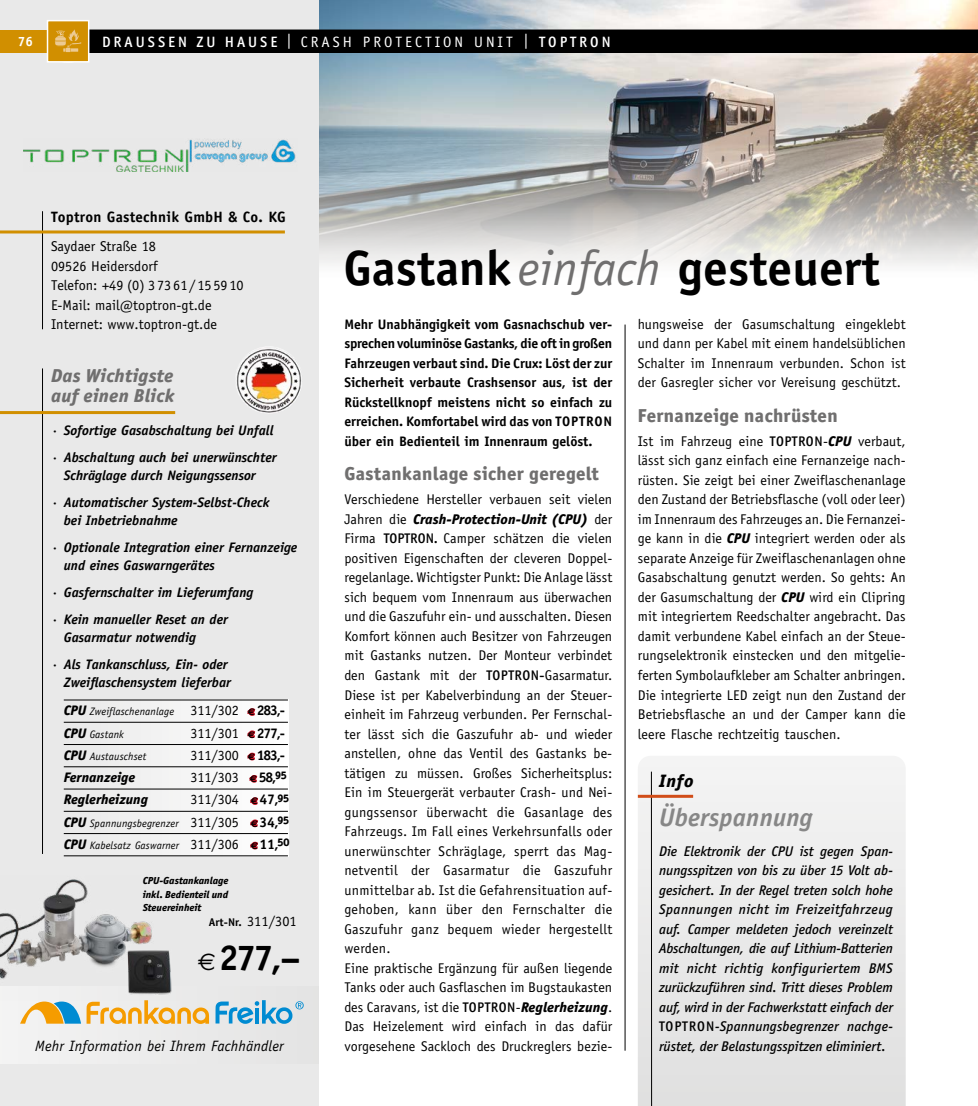
<style>
.page{position:relative;width:978px;height:1106px;background:#fff}
.page>*{position:absolute;margin:0;border:0;box-sizing:border-box;transform-origin:0 0}
.t1{font:700 49.5px "Officina Sans Std";color:#000}
.t2{font:700 36px "Officina Sans Std";color:#000}
.t3{font:italic 700 25.5px "Officina Sans Std";letter-spacing:.005em;color:#878787}
.t4{font:800 18.75px "Officina Sans ITC Std";letter-spacing:.02em;color:#706f6f}
.t5{font:italic 800 18.75px/19.5px "Officina Sans ITC Std";letter-spacing:.02em;color:#706f6f}
.t6{font:italic 800 18px "Officina Sans ITC Std";color:#000}
.t7{font:500 15px "Officina Sans ITC Std";letter-spacing:.2em;color:#fff}
.t8{font:italic 15px "Officina Sans Std";letter-spacing:.01em;color:#000}
.t9{font:700 15px "Officina Sans Std";letter-spacing:.015em;color:#000}
.t10{font:14.25px/19.5px "Officina Sans Std";color:#000}
.t11{font:14.1px/19.5px "Officina Sans Std";letter-spacing:.005em;color:#000;text-align:justify}
.t12{font:italic 500 14.1px/19.5px "Officina Sans ITC Std";color:#000;text-align:justify}
.t13{font:italic 800 14.1px "Officina Sans ITC Std";letter-spacing:.01em;color:#000}
.t14{font:italic 700 13.8px/27px "Officina Sans Std";color:#000}
.t15{font:700 13.8px/19.5px "Officina Sans Std";letter-spacing:-.005em;color:#000;text-align:justify}
.t16{font:italic 800 13.8px "Officina Sans ITC Std";letter-spacing:.005em;color:#000}
.t17{font:700 13.5px "Officina Sans Std";color:#fff}
.t18{font:700 11.25px "Officina Sans Std";color:#000}
.t19{font:italic 10.8px/22.2px "Officina Sans Std";letter-spacing:.01em;color:#000}
.t20{font:italic 800 10.2px/13.5px "Officina Sans ITC Std";color:#000;text-align:justify}
.s1{font-family:"Officina Sans Std";font-weight:400}
.s2{font-family:"Officina Sans ITC Std";font-weight:800;font-size:13.8px}
.s3{font-style:normal;font-size:14.1px}
.s4{font-family:"Euro Sans Std";font-weight:700;font-style:normal;font-size:9.6px;color:#d51224}
.s5{font-weight:700;font-style:normal;font-size:14.1px}
.s6{font-family:"Euro Sans Std";font-weight:700;font-size:9.6px;color:#d51224}
.s7{font-weight:700}
.s8{font-weight:400;font-size:14.25px}
.s9{font-weight:400;font-style:italic;color:#706f6f}
.s10{font-family:"Officina Sans Std";font-weight:400;font-style:normal}
.s11{font-family:"Officina Sans ITC Std";font-weight:500;font-size:13.95px}
.s12{font-family:"Officina Sans ITC Std";font-weight:800;font-style:italic}
.s13{font-style:normal;font-size:13.95px}
</style>
<div class="page">
<img style="left:319px;top:0;width:659px;height:63px">
<img style="left:319px;top:63px;width:659px;height:203px">
<div style="left:0;top:0;width:319px;height:1106px;background:#e9e9e9"></div>
<hr style="left:625px;top:324px;width:1px;height:726px;background:#000">
<hr style="left:42px;top:211px;width:1px;height:118px;background:#000">
<hr style="left:0;top:230px;width:285px;height:3px;background:#d18f00">
<hr style="left:42px;top:368px;width:1px;height:486px;background:#000">
<img style="left:235px;top:346px;width:68px;height:68px;border-radius:34px">
<svg style="left:87px;top:1000px;width:122px;height:23px"></svg>
<svg style="left:216px;top:1000px;width:88px;height:23px"></svg>
<svg style="left:20px;top:1001px;width:61px;height:22px"></svg>
<img style="left:0;top:879px;width:172px;height:116px">
<img style="left:23px;top:139px;width:273px;height:33px">
<hr style="left:0;top:411px;width:175px;height:3px;background:#d18f00">
<svg style="left:638px;top:756px;width:268px;height:350px"></svg>
<hr style="left:651px;top:771px;width:1px;height:335px;background:#000">
<hr style="left:638px;top:794px;width:55px;height:3px;background:#d14d18">
<div style="left:62px;top:699px;width:226px;height:157px;background:#f4f4f3"></div>
<hr style="left:64px;top:699px;width:224px;height:1px;background:#000">
<hr style="left:64px;top:722px;width:224px;height:1px;background:#000">
<hr style="left:64px;top:744px;width:224px;height:1px;background:#000">
<hr style="left:64px;top:766px;width:224px;height:1px;background:#000">
<hr style="left:64px;top:788px;width:224px;height:1px;background:#000">
<hr style="left:64px;top:811px;width:224px;height:1px;background:#000">
<hr style="left:64px;top:833px;width:224px;height:1px;background:#000">
<hr style="left:64px;top:855px;width:224px;height:1px;background:#000">
<div style="left:0;top:30px;width:64px;height:23px;background:#d18f00"></div>
<div style="left:48px;top:21px;width:41px;height:41px;background:#d18f00"></div>
<svg style="left:55px;top:29px;width:923px;height:25px;background:#14120e"></svg>
<div style="left:47px;top:20px;width:42px;height:43px;border:2px solid #fff"></div>
<p class="t17" style="left:18px;top:33px;width:17px">76</p>
<p class="t7" style="left:102px;top:33px;width:510px">DRAUSSEN ZU HAUSE <span class="s1">| CRASH PROTECTION UNIT |</span> TOPTRON</p>
<p class="t9" style="left:51px;top:207px;width:236px">Toptron Gastechnik GmbH &amp; Co. KG</p>
<p class="t10" style="left:51px;top:237px;width:194px">Saydaer Straße 18<br>09526 Heidersdorf<br>Telefon: +49 (0) 37361/155910<br>E-Mail: mail@toptron-gt.de<br>Internet: www.toptron-gt.de</p>
<h3 class="t5" style="left:51px;top:366px;width:125px">Das Wichtigste auf einen Blick</h3>
<p class="t14" style="left:51px;top:416px;width:227px">· Sofortige Gasabschaltung bei Unfall · Abschaltung auch bei unerwünschter</p>
<p class="t14" style="left:51px;top:461px;width:220px;text-align:center">Schräglage durch Neigungssensor<br>· Automatischer System-Selbst-Check</p>
<p class="t14" style="left:51px;top:506px;width:248px;text-indent:13px">bei Inbetriebnahme<br>· Optionale Integration einer Fernanzeige</p>
<p class="t14" style="left:51px;top:551px;width:204px;text-indent:13px">und eines Gaswarngerätes<br>· Gasfernschalter im Lieferumfang · Kein manueller Reset an der</p>
<p class="t14" style="left:51px;top:623px;width:178px;text-indent:13px">Gasarmatur notwendig<br>· Als Tankanschluss, Ein- oder</p>
<p class="t14" style="left:64px;top:668px;width:169px">Zweiflaschensystem lieferbar</p>
<p class="t19" style="left:64px;top:700px;width:223px"><span class="s2">CPU</span> Zweiflaschenanlage <span class="s3">311/302</span> <span class="s4">€</span> <span class="s5">283,-<br></span><span class="s2">CPU</span> Gastank</p>
<p class="t11" style="left:191px;top:723px;width:96px">311/301 <span class="s6">€</span> <span class="s7">277,-</span></p>
<p class="t19" style="left:64px;top:745px;width:84px"><span class="s2">CPU</span> Austauschset</p>
<p class="t11" style="left:191px;top:745px;width:96px">311/300 <span class="s6">€</span> <span class="s7">183,-</span></p>
<p class="t16" style="left:64px;top:768px;width:73px">Fernanzeige</p>
<p class="t11" style="left:191px;top:767px;width:98px">311/303 <span class="s6">€</span> <span class="s7">58,</span><sup>95</sup></p>
<p class="t16" style="left:64px;top:791px;width:86px">Reglerheizung</p>
<p class="t11" style="left:191px;top:789px;width:100px">311/304 <span class="s6">€</span> <span class="s7">47,</span><sup>95</sup></p>
<p class="t19" style="left:64px;top:812px;width:227px"><span class="s2">CPU</span> Spannungsbegrenzer <span class="s3">311/305</span> <span class="s4">€</span> <span class="s5">34,</span><sup>95<br></sup><span class="s2">CPU</span> Kabelsatz Gaswarner <span class="s3">311/306</span> <span class="s4">€</span> <span class="s5">11,</span><sup>50</sup></p>
<p class="t20" style="left:143px;top:873px;width:87px">CPU-Gastankanlage inkl. Bedienteil und Steuereinheit</p>
<p class="t18" style="left:209px;top:915px;width:89px">Art-Nr. <span class="s8">311/301</span></p>
<h2 class="t2" style="left:219px;top:935px;width:83px">277,–</h2>
<p class="t8" style="left:35px;top:1037px;width:250px">Mehr Information bei Ihrem Fachhändler</p>
<h1 class="t1" style="left:343px;top:237px;width:538px">Gastank<span class="s9">einfach</span> gesteuert</h1>
<p class="t15" style="left:344px;top:314px;width:269px">Mehr Unabhängigkeit vom Gasnachschub ver&shy;sprechen voluminöse Gastanks, die oft in großen Fahrzeugen verbaut sind. Die Crux: Löst der zur Sicherheit verbaute Crashsensor aus, ist der Rückstellknopf meistens nicht so einfach zu erreichen. Komfortabel wird das von TOPTRON über ein Bedienteil im Innenraum gelöst.</p>
<h3 class="t4" style="left:344px;top:462px;width:256px">Gastankanlage sicher geregelt</h3>
<p class="t11" style="left:344px;top:490px;width:269px">Verschiedene Hersteller verbauen seit vielen</p>
<p class="t13" style="left:344px;top:510px;width:269px"><span class="s10">Jahren die</span> Crash-Protection-Unit (CPU) <span class="s10">der</span></p>
<p class="t11" style="left:344px;top:529px;width:269px;text-align:left">Firma <span class="s11">TOPTRON.</span> Camper schätzen die vielen positiven Eigenschaften der cleveren Doppel&shy;regelanlage. Wichtigster Punkt: Die Anlage lässt sich bequem vom Innenraum aus überwachen und die Gaszufuhr ein- und ausschalten. Diesen Komfort können auch Besitzer von Fahrzeugen mit Gastanks nutzen. Der Monteur verbindet den Gastank mit der <span class="s11">TOPTRON-</span>Gasarmatur.<br>Diese ist per Kabelverbindung an der Steuer&shy;einheit im Fahrzeug verbunden. Per Fernschal&shy;ter lässt sich die Gaszufuhr ab- und wieder anstellen, ohne das Ventil des Gastanks be&shy;tätigen zu müssen. Großes Sicherheitsplus:<br>Ein im Steuergerät verbauter Crash- und Nei&shy;gungssensor überwacht die Gasanlage des Fahrzeugs. Im Fall eines Verkehrsunfalls oder unerwünschter Schräglage, sperrt das Mag&shy;netventil der Gasarmatur die Gaszufuhr unmittelbar ab. Ist die Gefahrensituation auf&shy;gehoben, kann über den Fernschalter die Gaszufuhr ganz bequem wieder hergestellt werden.<br>Eine praktische Ergänzung für außen liegende Tanks oder auch Gasflaschen im Bugstaukasten des Caravans, ist die <span class="s11">TOPTRON</span>-<span class="s12">Reglerheizung</span>.<br>Das Heizelement wird einfach in das dafür vorgesehene Sackloch des Druckreglers bezie-</p>
<p class="t11" style="left:638px;top:314px;width:269px">hungsweise der Gasumschaltung eingeklebt und dann per Kabel mit einem handelsüblichen Schalter im Innenraum verbunden. Schon ist der Gasregler sicher vor Vereisung geschützt.</p>
<h3 class="t4" style="left:638px;top:403px;width:201px">Fernanzeige nachrüsten</h3>
<p class="t11" style="left:638px;top:431px;width:269px">Ist im Fahrzeug eine <span class="s11">TOPTRON</span>-<span class="s12">CPU</span> verbaut, lässt sich ganz einfach eine Fernanzeige nach&shy;rüsten. Sie zeigt bei einer Zweiflaschenanlage den Zustand der Betriebsflasche (voll oder leer) im Innenraum des Fahrzeuges an. Die Fernanzei&shy;ge kann in die <span class="s12">CPU</span> integriert werden oder als separate Anzeige für Zweiflaschenanlagen ohne Gasabschaltung genutzt werden. So gehts: An der Gasumschaltung der <span class="s12">CPU</span> wird ein Clipring mit integriertem Reedschalter angebracht. Das damit verbundene Kabel einfach an der Steue&shy;rungselektronik einstecken und den mitgelie&shy;ferten Symbolaufkleber am Schalter anbringen.<br>Die integrierte LED zeigt nun den Zustand der Betriebsflasche an und der Camper kann die leere Flasche rechtzeitig tauschen.</p>
<p class="t6" style="left:659px;top:769px;width:36px">Info</p>
<h3 class="t3" style="left:659px;top:802px;width:155px">Überspannung</h3>
<p class="t12" style="left:659px;top:841px;width:235px">Die Elektronik der CPU ist gegen Span&shy;nungsspitzen von bis zu über 15 Volt ab&shy;gesichert. In der Regel treten solch hohe Spannungen nicht im Freizeitfahrzeug auf. Camper meldeten jedoch vereinzelt Abschaltungen, die auf Lithium-Batterien mit nicht richtig konfiguriertem BMS zurückzuführen sind. Tritt dieses Problem auf, wird in der Fachwerkstatt einfach der <span class="s13">TOPTRON</span>-Spannungsbegrenzer nachge&shy;rüstet, der Belastungsspitzen eliminiert.</p>
</div>
